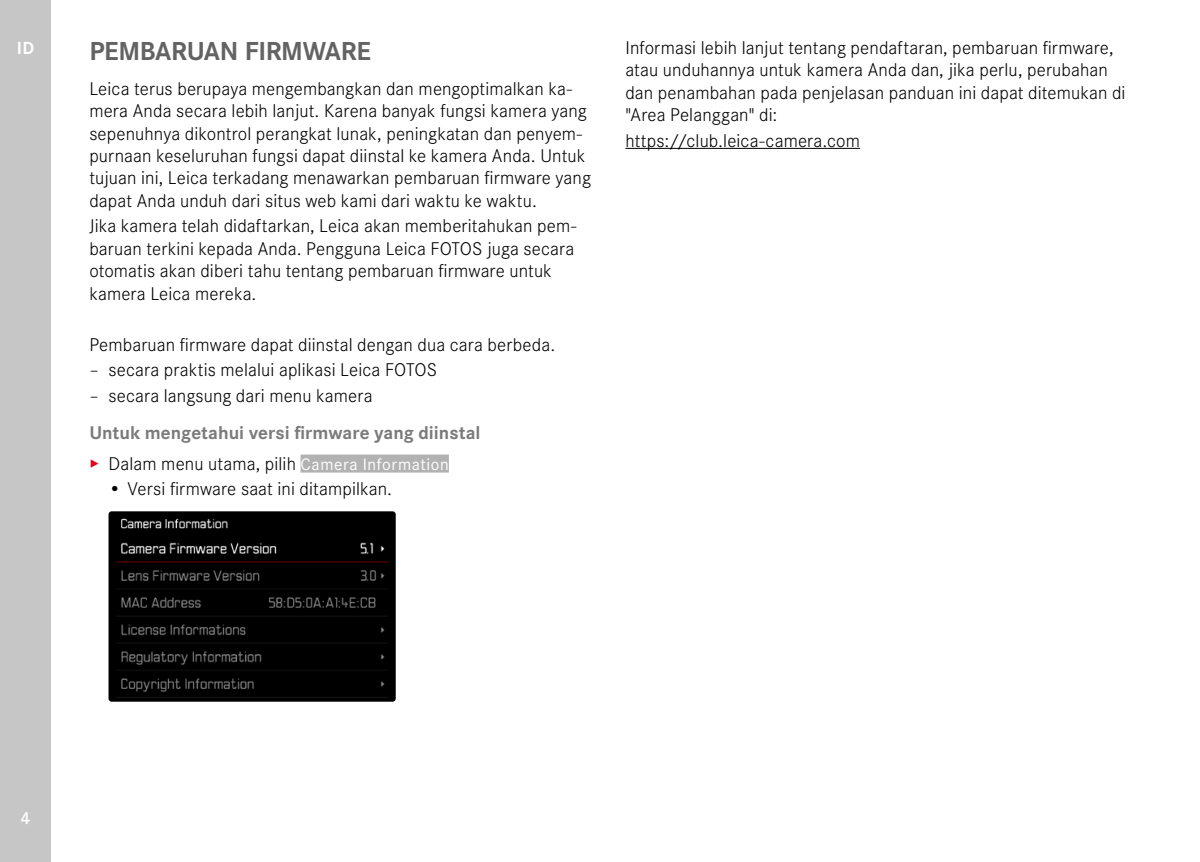
<style>
.page{position:relative;width:1200px;height:862px;background:#fff}
.page>*{position:absolute;margin:0;border:0;box-sizing:border-box;transform-origin:0 0}
.Heading____Chapter{font:700 27px "Corporate S";letter-spacing:-.015em;color:#646363}
.Text____Body_Text{font:300 19.12px/22.3px "Corporate S";letter-spacing:.005em;color:#000}
.Text____Um_zu_zum_XXX{font:700 19.12px "Corporate S";color:#7c7b7b}
.t1{font:700 18.22px "Corporate S";color:#fff}
.t2{font:600 18px "Corporate S";color:#fff}
.s1{color:#e3051b}
.s2{font-weight:400;font-size:17.32px;color:#fff}
</style>
<div class="page">
<div style="left:0;top:0;width:51px;height:861px;background:#c6c6c6"></div>
<div style="left:300px;top:454px;width:149px;height:18px;background:#b3b2b2"></div>
<img style="left:108px;top:511px;width:287px;height:190px">
<hr style="left:625px;top:148px;width:234px;height:1px;background:#000">
<p class="t1" style="left:17px;top:34px;width:19px">ID</p>
<p class="Heading____Chapter" style="left:89px;top:29px;width:283px">PEMBARUAN FIRMWARE</p>
<p class="Text____Body_Text" style="left:89px;top:76px;width:503px">Leica terus berupaya mengembangkan dan mengoptimalkan ka&shy;mera Anda secara lebih lanjut. Karena banyak fungsi kamera yang sepenuhnya dikontrol perangkat lunak, peningkatan dan penyem&shy;purnaan keseluruhan fungsi dapat diinstal ke kamera Anda. Untuk tujuan ini, Leica terkadang menawarkan pembaruan firmware yang dapat Anda unduh dari situs web kami dari waktu ke waktu.</p>
<p class="Text____Body_Text" style="left:89px;top:214px;width:488px">Jika kamera telah didaftarkan, Leica akan memberitahukan pem&shy;baruan terkini kepada Anda. Pengguna Leica FOTOS juga secara otomatis akan diberi tahu tentang pembaruan firmware untuk kamera Leica mereka.</p>
<p class="Text____Body_Text" style="left:89px;top:332px;width:467px">Pembaruan firmware dapat diinstal dengan dua cara berbeda.</p>
<p class="Text____Body_Text" style="left:89px;top:357px;width:349px">– secara praktis melalui aplikasi Leica FOTOS</p>
<p class="Text____Body_Text" style="left:89px;top:383px;width:285px">– secara langsung dari menu kamera</p>
<p class="Text____Um_zu_zum_XXX" style="left:89px;top:417px;width:392px">Untuk mengetahui versi firmware yang diinstal</p>
<p class="Text____Body_Text" style="left:89px;top:451px;width:361px"><span class="s1">▸</span> Dalam menu utama, pilih <span class="s2">Camera Information</span></p>
<p class="Text____Body_Text" style="left:108px;top:476px;width:285px">• Versi firmware saat ini ditampilkan.</p>
<p class="Text____Body_Text" style="left:625px;top:35px;width:501px">Informasi lebih lanjut tentang pendaftaran, pembaruan firmware, atau unduhannya untuk kamera Anda dan, jika perlu, perubahan dan penambahan pada penjelasan panduan ini dapat ditemukan di "Area Pelanggan" di:</p>
<p class="Text____Body_Text" style="left:625px;top:128px;width:236px">https://club.leica-camera.com</p>
<p class="t2" style="left:21px;top:803px;width:11px">4</p>
</div>
